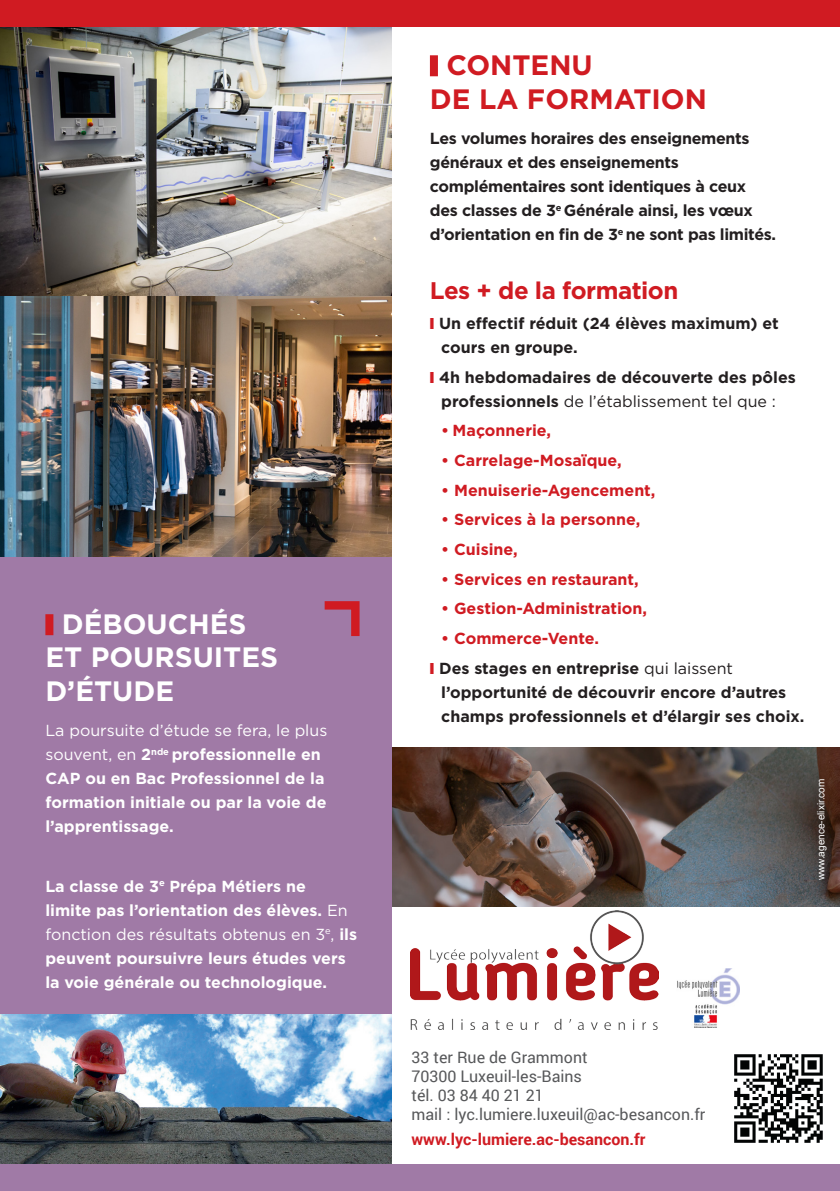
<style>
.page{position:relative;width:840px;height:1191px;background:#fff}
.page>*{position:absolute;margin:0;border:0;box-sizing:border-box;transform-origin:0 0}
.t1{font:700 28px/33.6px "Gotham";color:#fff}
.t2{font:700 28px "Gotham";color:#d01b22}
.t3{font:700 24px "Gotham";letter-spacing:-.02em;color:#d01b22}
.t4{font:700 16px/24px "Gotham";letter-spacing:-.015em;color:#231f20}
.t5{font:700 16px/24px "Gotham";color:#fff}
.t6{font:700 16px "Gotham";color:#d01b22}
.t7{font:16px "Roboto";color:#57585a}
.t8{font:700 16px "Roboto";color:#d01b22}
.t9{font:10px "Arial";color:#fff}
.s1{font-weight:400}
</style>
<div class="page">
<img style="left:0;top:1013px;width:391px;height:151px">
<img style="left:391px;top:747px;width:448px;height:159px">
<div style="left:429px;top:55px;width:8px;height:21px;background:#d01b22"></div>
<div style="left:0;top:1164px;width:839px;height:27px;background:#a07aa6"></div>
<img style="left:0;top:27px;width:391px;height:269px">
<img style="left:0;top:296px;width:391px;height:261px">
<div style="left:0;top:557px;width:391px;height:456px;background:#a07aa6"></div>
<div style="left:45px;top:614px;width:8px;height:21px;background:#d01b22"></div>
<svg style="left:324px;top:601px;width:36px;height:35px"></svg>
<div style="left:0;top:0;width:839px;height:27px;background:#d01b22"></div>
<img style="left:410px;top:910px;width:248px;height:120px">
<img style="left:677px;top:968px;width:62px;height:60px">
<img style="left:734px;top:1054px;width:89px;height:89px">
<p class="t1" style="left:45px;top:607px;width:234px;text-indent:16px">DÉBOUCHÉS<br>ET POURSUITES<br>D’ÉTUDE</p>
<p class="t5" style="left:45px;top:718px;width:283px"><span class="s1">La poursuite d’étude se fera, le plus souvent, en</span> 2<sup>nde</sup> professionnelle en<br>CAP ou en Bac Professionnel de la formation initiale ou par la voie de l’apprentissage.</p>
<p class="t5" style="left:45px;top:874px;width:313px">La classe de 3<sup>e</sup> Prépa Métiers ne<br>limite pas l’orientation des élèves. <span class="s1">En fonction des résultats obtenus en 3</span><sup>e</sup><span class="s1">,</span> ils peuvent poursuivre leurs études vers la voie générale ou technologique.</p>
<p class="t2" style="left:446px;top:46px;width:148px">CONTENU</p>
<p class="t2" style="left:429px;top:80px;width:278px">DE LA FORMATION</p>
<p class="t4" style="left:429px;top:126px;width:347px">Les volumes horaires des enseignements généraux et des enseignements complémentaires sont identiques à ceux des classes de 3<sup>e</sup> Générale ainsi, les vœux d’orientation en fin de 3<sup>e</sup> ne sont pas limités.</p>
<p class="t3" style="left:429px;top:275px;width:250px">Les + de la formation</p>
<p class="t4" style="left:439px;top:311px;width:341px">Un effectif réduit (24 élèves maximum) et cours en groupe.</p>
<p class="t4" style="left:439px;top:365px;width:358px">4h hebdomadaires de découverte des pôles professionnels <span class="s1">de l’établissement tel que :</span></p>
<p class="t6" style="left:441px;top:420px;width:111px">• Maçonnerie,</p>
<p class="t6" style="left:441px;top:450px;width:182px">• Carrelage-Mosaïque,</p>
<p class="t6" style="left:441px;top:479px;width:216px">• Menuiserie-Agencement,</p>
<p class="t6" style="left:441px;top:509px;width:200px">• Services à la personne,</p>
<p class="t6" style="left:441px;top:539px;width:78px">• Cuisine,</p>
<p class="t6" style="left:441px;top:568px;width:199px">• Services en restaurant,</p>
<p class="t6" style="left:441px;top:598px;width:207px">• Gestion-Administration,</p>
<p class="t6" style="left:441px;top:628px;width:159px">• Commerce-Vente.</p>
<p class="t4" style="left:439px;top:656px;width:366px">Des stages en entreprise <span class="s1">qui laissent </span>l’opportunité de découvrir encore d’autres champs professionnels et d’élargir ses choix.</p>
<p class="t9" style="left:814px;top:880px;width:103px;rotate:-90deg">www.agence-elixir.com</p>
<p class="t7" style="left:411px;top:1045px;width:178px">33 ter Rue de Grammont</p>
<p class="t7" style="left:411px;top:1064px;width:172px">70300 Luxeuil-les-Bains</p>
<p class="t7" style="left:411px;top:1084px;width:134px">tél. 03 84 40 21 21</p>
<p class="t7" style="left:411px;top:1103px;width:295px">mail : lyc.lumiere.luxeuil@ac-besancon.fr</p>
<p class="t8" style="left:411px;top:1128px;width:235px">www.lyc-lumiere.ac-besancon.fr</p>
</div>
